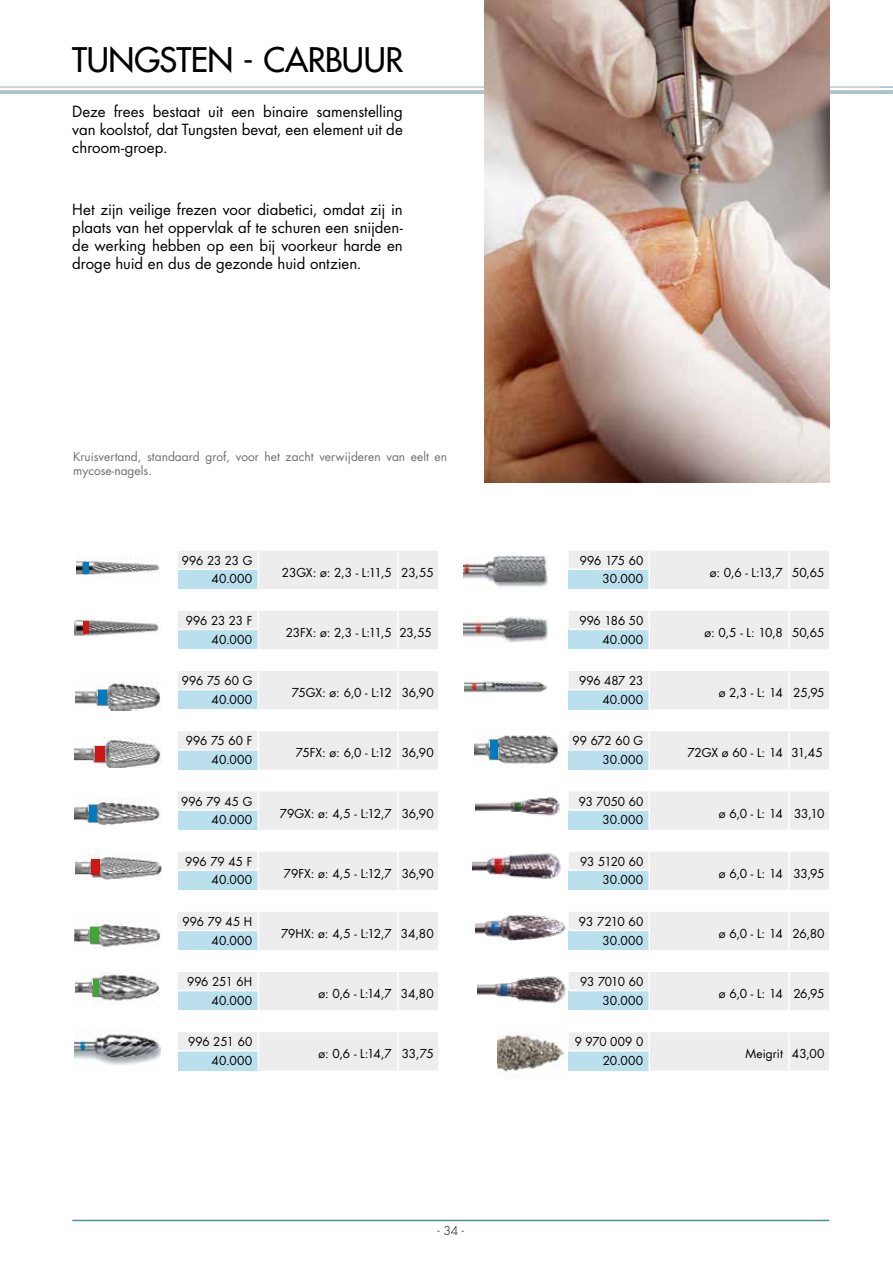
<style>
.page{position:relative;width:893px;height:1263px;background:#fff}
.page>*{position:absolute;margin:0;border:0;box-sizing:border-box;transform-origin:0 0}
.t1{font:500 33px "Futura Std";letter-spacing:-.015em;color:#000}
.t2{font:15px/18px "Futura Std";color:#000;text-align:justify}
.t3{font:12px "Futura Std";letter-spacing:-.005em;color:#000}
.t4{font:12px/14.4px "Futura Std";color:#706f6f}
.t5{font:300 12px "Futura Std";color:#000}
</style>
<div class="page">
<hr style="left:72px;top:1220px;width:757px;height:1px;background:#498e9c">
<hr style="left:0;top:86px;width:893px;height:2px;background:#acc3cb">
<svg style="left:0;top:90px;width:880px;height:4px;background:#b0c6cd"></svg>
<svg style="left:569px;top:852px;width:260px;height:38px;background:#e5ebed"></svg>
<hr style="left:648px;top:870px;width:2px;height:20px;background:#fff">
<hr style="left:788px;top:870px;width:2px;height:20px;background:#fff">
<hr style="left:569px;top:869px;width:79px;height:2px;background:#fff">
<svg style="left:569px;top:912px;width:260px;height:38px;background:#e5ebed"></svg>
<hr style="left:648px;top:930px;width:2px;height:20px;background:#fff">
<hr style="left:788px;top:930px;width:2px;height:20px;background:#fff">
<hr style="left:569px;top:929px;width:79px;height:2px;background:#fff">
<svg style="left:569px;top:972px;width:260px;height:38px;background:#e5ebed"></svg>
<hr style="left:648px;top:990px;width:2px;height:20px;background:#fff">
<hr style="left:788px;top:990px;width:2px;height:20px;background:#fff">
<hr style="left:569px;top:990px;width:79px;height:1px;background:#fff">
<svg style="left:569px;top:1032px;width:260px;height:38px;background:#e5ebed"></svg>
<hr style="left:569px;top:1050px;width:79px;height:1px;background:#fff">
<img style="left:477px;top:976px;width:92px;height:31px">
<img style="left:475px;top:915px;width:91px;height:26px">
<img style="left:497px;top:1034px;width:70px;height:43px">
<svg style="left:569px;top:731px;width:260px;height:38px;background:#e5ebed"></svg>
<hr style="left:569px;top:749px;width:79px;height:1px;background:#fff">
<svg style="left:569px;top:792px;width:260px;height:38px;background:#e5ebed"></svg>
<hr style="left:648px;top:810px;width:2px;height:20px;background:#fff">
<hr style="left:788px;top:810px;width:2px;height:20px;background:#fff">
<hr style="left:569px;top:809px;width:79px;height:2px;background:#fff">
<img style="left:474px;top:735px;width:85px;height:29px">
<div style="left:490px;top:740px;width:7px;height:19px;background:#007bc0"></div>
<svg style="left:178px;top:551px;width:260px;height:38px;background:#e5ebed"></svg>
<hr style="left:397px;top:569px;width:2px;height:20px;background:#fff">
<hr style="left:178px;top:568px;width:80px;height:2px;background:#fff">
<svg style="left:178px;top:611px;width:260px;height:38px;background:#e5ebed"></svg>
<hr style="left:397px;top:629px;width:2px;height:20px;background:#fff">
<hr style="left:178px;top:629px;width:80px;height:1px;background:#fff">
<svg style="left:178px;top:671px;width:260px;height:38px;background:#e5ebed"></svg>
<hr style="left:178px;top:689px;width:80px;height:1px;background:#fff">
<svg style="left:178px;top:731px;width:260px;height:38px;background:#e5ebed"></svg>
<hr style="left:178px;top:749px;width:80px;height:1px;background:#fff">
<svg style="left:178px;top:792px;width:260px;height:38px;background:#e5ebed"></svg>
<hr style="left:397px;top:810px;width:2px;height:20px;background:#fff">
<hr style="left:178px;top:809px;width:80px;height:2px;background:#fff">
<svg style="left:178px;top:852px;width:260px;height:38px;background:#e5ebed"></svg>
<hr style="left:397px;top:870px;width:2px;height:20px;background:#fff">
<hr style="left:178px;top:869px;width:80px;height:2px;background:#fff">
<svg style="left:178px;top:912px;width:260px;height:38px;background:#e5ebed"></svg>
<hr style="left:397px;top:930px;width:2px;height:20px;background:#fff">
<hr style="left:178px;top:930px;width:80px;height:1px;background:#fff">
<svg style="left:178px;top:972px;width:260px;height:38px;background:#e5ebed"></svg>
<hr style="left:397px;top:990px;width:2px;height:20px;background:#fff">
<hr style="left:178px;top:990px;width:80px;height:1px;background:#fff">
<svg style="left:178px;top:1032px;width:260px;height:38px;background:#e5ebed"></svg>
<hr style="left:178px;top:1050px;width:80px;height:1px;background:#fff">
<img style="left:75px;top:1030px;width:86px;height:35px">
<svg style="left:569px;top:551px;width:260px;height:38px;background:#e5ebed"></svg>
<hr style="left:648px;top:569px;width:2px;height:20px;background:#fff">
<hr style="left:788px;top:569px;width:2px;height:20px;background:#fff">
<hr style="left:569px;top:568px;width:79px;height:2px;background:#fff">
<svg style="left:569px;top:611px;width:260px;height:38px;background:#e5ebed"></svg>
<hr style="left:648px;top:629px;width:2px;height:20px;background:#fff">
<hr style="left:788px;top:629px;width:2px;height:20px;background:#fff">
<hr style="left:569px;top:629px;width:79px;height:1px;background:#fff">
<svg style="left:569px;top:671px;width:260px;height:38px;background:#e5ebed"></svg>
<hr style="left:569px;top:689px;width:79px;height:1px;background:#fff">
<img style="left:463px;top:555px;width:85px;height:35px">
<img style="left:463px;top:617px;width:86px;height:25px">
<img style="left:464px;top:681px;width:83px;height:12px">
<img style="left:75px;top:799px;width:86px;height:26px">
<div style="left:89px;top:805px;width:8px;height:16px;background:#007bc0"></div>
<img style="left:74px;top:617px;width:85px;height:19px">
<div style="left:83px;top:621px;width:6px;height:13px;background:#cd1719"></div>
<img style="left:76px;top:556px;width:84px;height:19px">
<div style="left:83px;top:562px;width:6px;height:12px;background:#007bc0"></div>
<img style="left:75px;top:682px;width:85px;height:28px">
<div style="left:98px;top:690px;width:8px;height:14px;background:#007bc0"></div>
<img style="left:75px;top:736px;width:86px;height:31px">
<div style="left:96px;top:746px;width:9px;height:16px;background:#cd1719"></div>
<img style="left:75px;top:855px;width:87px;height:25px">
<div style="left:91px;top:860px;width:9px;height:15px;background:#cd1719"></div>
<img style="left:75px;top:921px;width:87px;height:26px">
<div style="left:90px;top:927px;width:9px;height:16px;background:#3fa535"></div>
<img style="left:75px;top:972px;width:84px;height:30px">
<div style="left:93px;top:979px;width:6px;height:17px;background:#3fa535"></div>
<img style="left:475px;top:797px;width:85px;height:19px">
<img style="left:485px;top:0;width:344px;height:483px">
<img style="left:473px;top:853px;width:88px;height:26px">
<hr style="left:880px;top:90px;width:13px;height:4px;background:#acc3cb">
<h1 class="t1" style="left:72px;top:39px;width:333px">TUNGSTEN - CARBUUR</h1>
<p class="t2" style="left:72px;top:103px;width:332px">Deze frees bestaat uit een binaire samenstelling van koolstof, dat Tungsten bevat, een element uit de chroom-groep.</p>
<p class="t2" style="left:72px;top:200px;width:332px">Het zijn veilige frezen voor diabetici, omdat zij in plaats van het oppervlak af te schuren een snijden&shy;de werking hebben op een bij voorkeur harde en droge huid en dus de gezonde huid ontzien.</p>
<p class="t4" style="left:73px;top:449px;width:375px">Kruisvertand, standaard grof, voor het zacht verwijderen van eelt en mycose-nagels.</p>
<p class="t3" style="left:182px;top:553px;width:72px">996 23 23 G</p>
<p class="t3" style="left:580px;top:553px;width:65px">996 175 60</p>
<p class="t3" style="left:212px;top:571px;width:42px">40.000</p>
<p class="t3" style="left:186px;top:613px;width:68px">996 23 23 F</p>
<p class="t3" style="left:282px;top:565px;width:153px">23GX: ø: 2,3 - L:11,5 23,55</p>
<p class="t3" style="left:603px;top:571px;width:42px">30.000</p>
<p class="t3" style="left:579px;top:613px;width:65px">996 186 50</p>
<p class="t3" style="left:710px;top:565px;width:116px">ø: 0,6 - L:13,7 50,65</p>
<p class="t3" style="left:212px;top:631px;width:42px">40.000</p>
<p class="t3" style="left:182px;top:673px;width:72px">996 75 60 G</p>
<p class="t3" style="left:286px;top:625px;width:148px">23FX: ø: 2,3 - L:11,5 23,55</p>
<p class="t3" style="left:602px;top:631px;width:42px">40.000</p>
<p class="t3" style="left:579px;top:673px;width:66px">996 487 23</p>
<p class="t3" style="left:704px;top:625px;width:122px">ø: 0,5 - L: 10,8 50,65</p>
<p class="t3" style="left:212px;top:692px;width:42px">40.000</p>
<p class="t3" style="left:186px;top:733px;width:68px">996 75 60 F</p>
<p class="t3" style="left:292px;top:685px;width:143px">75GX: ø: 6,0 - L:12 36,90</p>
<p class="t3" style="left:602px;top:692px;width:42px">40.000</p>
<p class="t3" style="left:572px;top:733px;width:72px">99 672 60 G</p>
<p class="t3" style="left:719px;top:685px;width:107px">ø 2,3 - L: 14 25,95</p>
<p class="t3" style="left:212px;top:752px;width:42px">40.000</p>
<p class="t3" style="left:181px;top:793px;width:73px">996 79 45 G</p>
<p class="t3" style="left:296px;top:745px;width:139px">75FX: ø: 6,0 - L:12 36,90</p>
<p class="t3" style="left:603px;top:752px;width:42px">30.000</p>
<p class="t3" style="left:579px;top:793px;width:66px">93 7050 60</p>
<p class="t3" style="left:687px;top:745px;width:137px">72GX ø 60 - L: 14 31,45</p>
<p class="t3" style="left:212px;top:812px;width:42px">40.000</p>
<p class="t3" style="left:185px;top:854px;width:69px">996 79 45 F</p>
<p class="t3" style="left:280px;top:806px;width:155px">79GX: ø: 4,5 - L:12,7 36,90</p>
<p class="t3" style="left:603px;top:812px;width:42px">30.000</p>
<p class="t3" style="left:580px;top:854px;width:65px">93 5120 60</p>
<p class="t3" style="left:719px;top:806px;width:107px">ø 6,0 - L: 14 33,10</p>
<p class="t3" style="left:212px;top:872px;width:42px">40.000</p>
<p class="t3" style="left:183px;top:914px;width:71px">996 79 45 H</p>
<p class="t3" style="left:284px;top:866px;width:151px">79FX: ø: 4,5 - L:12,7 36,90</p>
<p class="t3" style="left:603px;top:872px;width:42px">30.000</p>
<p class="t3" style="left:579px;top:914px;width:66px">93 7210 60</p>
<p class="t3" style="left:719px;top:866px;width:107px">ø 6,0 - L: 14 33,95</p>
<p class="t3" style="left:212px;top:932px;width:42px">40.000</p>
<p class="t3" style="left:187px;top:974px;width:67px">996 251 6H</p>
<p class="t3" style="left:281px;top:926px;width:154px">79HX: ø: 4,5 - L:12,7 34,80</p>
<p class="t3" style="left:603px;top:932px;width:42px">30.000</p>
<p class="t3" style="left:580px;top:974px;width:65px">93 7010 60</p>
<p class="t3" style="left:719px;top:926px;width:107px">ø 6,0 - L: 14 26,80</p>
<p class="t3" style="left:212px;top:993px;width:42px">40.000</p>
<p class="t3" style="left:188px;top:1034px;width:66px">996 251 60</p>
<p class="t3" style="left:318px;top:986px;width:117px">ø: 0,6 - L:14,7 34,80</p>
<p class="t3" style="left:603px;top:993px;width:42px">30.000</p>
<p class="t3" style="left:575px;top:1034px;width:70px">9 970 009 0</p>
<p class="t3" style="left:719px;top:986px;width:107px">ø 6,0 - L: 14 26,95</p>
<p class="t3" style="left:212px;top:1053px;width:42px">40.000</p>
<p class="t3" style="left:318px;top:1046px;width:117px">ø: 0,6 - L:14,7 33,75</p>
<p class="t3" style="left:603px;top:1053px;width:42px">20.000</p>
<p class="t3" style="left:745px;top:1046px;width:81px">Meigrit 43,00</p>
<p class="t5" style="left:437px;top:1224px;width:28px">- 34 -</p>
</div>
